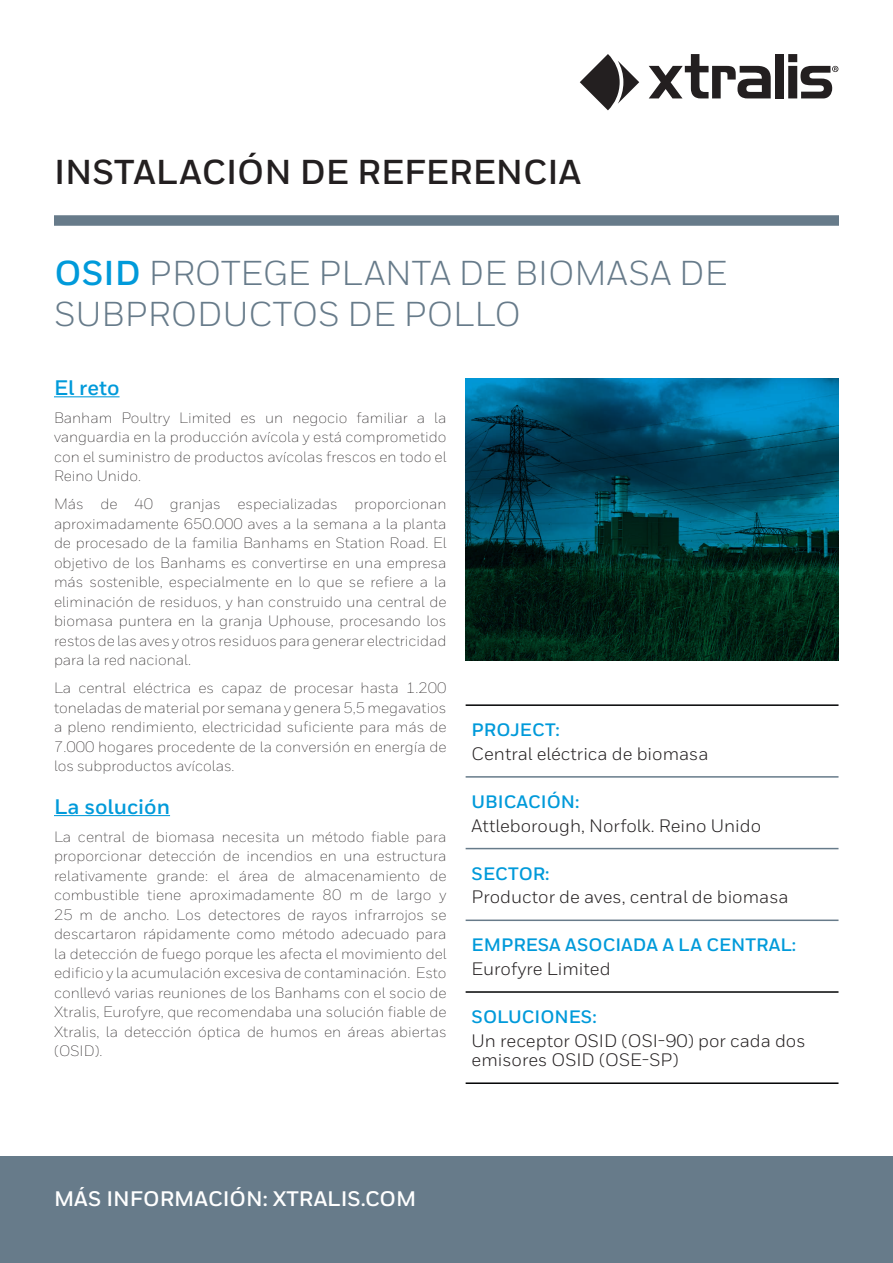
<style>
.page{position:relative;width:893px;height:1263px;background:#fff}
.page>*{position:absolute;margin:0;border:0;box-sizing:border-box;transform-origin:0 0}
.t1{font:34.5px/41.4px "Honeywell Sans";color:#677b8a}
.t2{font:700 34.5px "Honeywell Sans";color:#231f20}
.t3{font:700 21px "Honeywell Sans";color:#fff}
.t4{font:700 21px "Honeywell Sans";color:#009ada}
.t5{font:18px/19.5px "Honeywell Sans";color:#231f20}
.t6{font:700 18px "Honeywell Sans";color:#009ada}
.t7{font:300 15px/19.5px "Honeywell Sans";color:#231f20;text-align:justify}
.s1{font-weight:700;color:#009ada}
</style>
<div class="page">
<svg style="left:649px;top:54px;width:122px;height:44px"></svg>
<div style="left:775px;top:54px;width:9px;height:44px;background:#231f20"></div>
<svg style="left:580px;top:54px;width:59px;height:56px"></svg>
<svg style="left:788px;top:54px;width:50px;height:44px"></svg>
<div style="left:54px;top:215px;width:785px;height:11px;background:#677b8a"></div>
<div style="left:0;top:1157px;width:893px;height:106px;background:#677b8a"></div>
<hr style="left:466px;top:704px;width:372px;height:2px;background:#020304">
<hr style="left:466px;top:991px;width:372px;height:2px;background:#020304">
<hr style="left:466px;top:1082px;width:372px;height:2px;background:#020304">
<hr style="left:466px;top:776px;width:372px;height:2px;background:#677b8a">
<hr style="left:466px;top:848px;width:372px;height:1px;background:#677b8a">
<hr style="left:466px;top:919px;width:372px;height:2px;background:#677b8a">
<svg style="left:465px;top:378px;width:374px;height:283px;background:#01404c"></svg>
<hr style="left:54px;top:396px;width:66px;height:1px;background:#009ada">
<hr style="left:54px;top:815px;width:116px;height:1px;background:#009ada">
<h1 class="t2" style="left:54px;top:152px;width:528px">INSTALACIÓN DE REFERENCIA</h1>
<h1 class="t1" style="left:55px;top:252px;width:674px"><span class="s1">OSID</span> PROTEGE PLANTA DE BIOMASA DE<br>SUBPRODUCTOS DE POLLO</h1>
<h2 class="t4" style="left:54px;top:375px;width:67px">El reto</h2>
<p class="t7" style="left:54px;top:408px;width:394px">Banham Poultry Limited es un negocio familiar a la vanguardia en la producción avícola y está comprometido con el suministro de productos avícolas frescos en todo el Reino Unido.</p>
<p class="t7" style="left:54px;top:494px;width:394px">Más de 40 granjas especializadas proporcionan aproximadamente 650.000 aves a la semana a la planta de procesado de la familia Banhams en Station Road. El objetivo de los Banhams es convertirse en una empresa más sostenible, especialmente en lo que se refiere a la eliminación de residuos, y han construido una central de biomasa puntera en la granja Uphouse, procesando los restos de las aves y otros residuos para generar electricidad para la red nacional.</p>
<p class="t7" style="left:54px;top:678px;width:394px">La central eléctrica es capaz de procesar hasta 1.200 toneladas de material por semana y genera 5,5 megavatios a pleno rendimiento, electricidad suficiente para más de 7.000 hogares procedente de la conversión en energía de los subproductos avícolas.</p>
<h2 class="t4" style="left:54px;top:793px;width:118px">La solución</h2>
<p class="t7" style="left:54px;top:826px;width:394px">La central de biomasa necesita un método fiable para proporcionar detección de incendios en una estructura relativamente grande: el área de almacenamiento de combustible tiene aproximadamente 80 m de largo y 25 m de ancho. Los detectores de rayos infrarrojos se descartaron rápidamente como método adecuado para la detección de fuego porque les afecta el movimiento del edificio y la acumulación excesiva de contaminación. Esto conllevó varias reuniones de los Banhams con el socio de Xtralis, Eurofyre, que recomendaba una solución fiable de Xtralis, la detección óptica de humos en áreas abiertas (OSID).</p>
<p class="t6" style="left:472px;top:719px;width:90px">PROJECT:</p>
<p class="t5" style="left:472px;top:744px;width:238px">Central eléctrica de biomasa</p>
<p class="t6" style="left:472px;top:791px;width:109px">UBICACIÓN:</p>
<p class="t5" style="left:472px;top:816px;width:291px">Attleborough, Norfolk. Reino Unido</p>
<p class="t6" style="left:472px;top:862px;width:79px">SECTOR:</p>
<p class="t5" style="left:472px;top:887px;width:318px">Productor de aves, central de biomasa</p>
<p class="t6" style="left:472px;top:934px;width:326px">EMPRESA ASOCIADA A LA CENTRAL:</p>
<p class="t5" style="left:472px;top:959px;width:141px">Eurofyre Limited</p>
<p class="t6" style="left:472px;top:1006px;width:127px">SOLUCIONES:</p>
<p class="t5" style="left:472px;top:1031px;width:335px">Un receptor OSID (OSI-90) por cada dos emisores OSID (OSE-SP)</p>
<h2 class="t3" style="left:54px;top:1186px;width:364px">MÁS INFORMACIÓN: XTRALIS.COM</h2>
</div>
